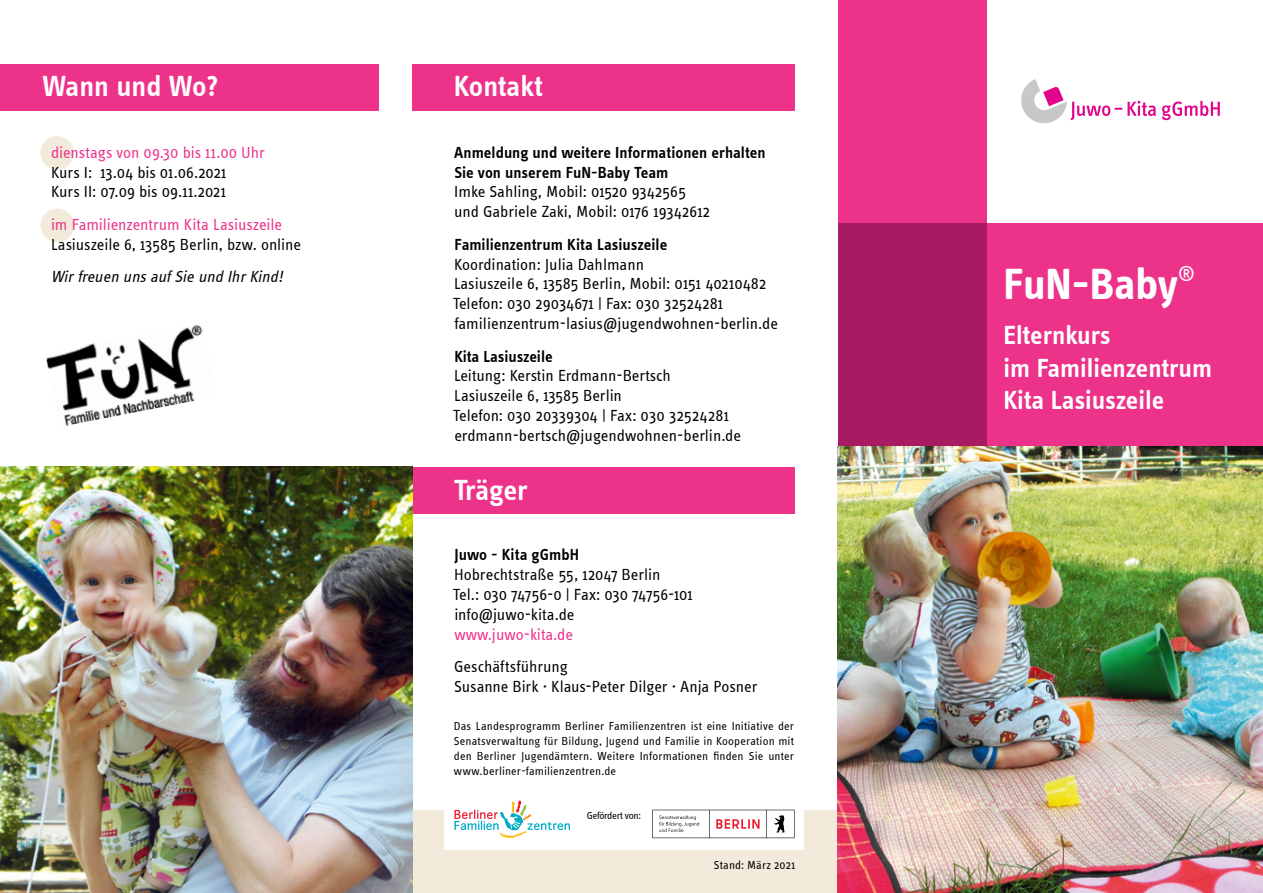
<style>
.page{position:relative;width:1263px;height:893px;background:#fff}
.page>*{position:absolute;margin:0;border:0;box-sizing:border-box;transform-origin:0 0}
.t1{font:700 45px "Info Text";letter-spacing:-.01em;color:#fff}
.t2{font:600 30px "Info Text";letter-spacing:-.005em;color:#fff}
.t3{font:600 27px/32.4px "Info Text";letter-spacing:-.005em;color:#fff}
.t4{font:16.5px/19.8px "Info Text";color:#000}
.t5{font:600 16.5px/19.8px "Info Text";color:#000}
.t6{font:16.5px "Info Text";letter-spacing:-.005em;color:#ed328a}
.t7{font:italic 16.5px "Info Text";color:#000}
.t8{font:12px/15.1px "Info Text";letter-spacing:.01em;color:#000;text-align:justify}
.t9{font:10.5px "Info Text";letter-spacing:-.03em;color:#000}
</style>
<div class="page">
<div style="left:40px;top:136px;width:34px;height:34px;background:#f2eada;border-radius:50%"></div>
<div style="left:40px;top:209px;width:34px;height:33px;background:#f2eada;border-radius:50%"></div>
<div style="left:0;top:64px;width:378px;height:47px;background:#ed328a"></div>
<div style="left:412px;top:810px;width:426px;height:83px;background:#f2eada"></div>
<div style="left:412px;top:64px;width:383px;height:47px;background:#ed328a"></div>
<svg style="left:1021px;top:79px;width:199px;height:44px"></svg>
<div style="left:838px;top:0;width:148px;height:223px;background:#ed328a"></div>
<div style="left:444px;top:725px;width:360px;height:125px;background:#fff"></div>
<svg style="left:454px;top:801px;width:116px;height:37px"></svg>
<svg style="left:652px;top:810px;width:142px;height:28px"></svg>
<div style="left:978px;top:223px;width:285px;height:226px;background:#ed328a"></div>
<div style="left:838px;top:223px;width:148px;height:223px;background:#a81b62"></div>
<div style="left:412px;top:467px;width:383px;height:47px;background:#ed328a"></div>
<img style="left:46px;top:324px;width:158px;height:102px">
<img style="left:838px;top:446px;width:425px;height:447px">
<img style="left:0;top:467px;width:412px;height:426px">
<h2 class="t2" style="left:43px;top:69px;width:177px">Wann und Wo?</h2>
<p class="t6" style="left:51px;top:144px;width:215px">dienstags von 09.30 bis 11.00 Uhr</p>
<p class="t4" style="left:51px;top:162px;width:177px">Kurs I: 13.04 bis 01.06.2021<br>Kurs II: 07.09 bis 09.11.2021</p>
<p class="t6" style="left:51px;top:216px;width:233px">im Familienzentrum Kita Lasiuszeile</p>
<p class="t4" style="left:51px;top:234px;width:251px">Lasiuszeile 6, 13585 Berlin, bzw. online</p>
<p class="t7" style="left:51px;top:268px;width:237px">Wirfreuen uns auf Sie und IhrKind!</p>
<h2 class="t2" style="left:454px;top:69px;width:90px">Kontakt</h2>
<p class="t5" style="left:454px;top:142px;width:313px">Anmeldung und weitere Informationen erhalten<br>Sie von unserem FuN-Baby Team</p>
<p class="t4" style="left:454px;top:182px;width:257px">Imke Sahling, Mobil: 01520 9342565 und Gabriele Zaki, Mobil: 0176 19342612</p>
<p class="t5" style="left:454px;top:234px;width:214px">Familienzentrum Kita Lasiuszeile</p>
<p class="t4" style="left:453px;top:254px;width:327px">Koordination: Julia Dahlmann<br>Lasiuszeile 6, 13585 Berlin, Mobil: 0151 40210482<br>Telefon: 030 29034671 | Fax: 030 32524281 familienzentrum-lasius@jugendwohnen-berlin.de</p>
<p class="t5" style="left:454px;top:346px;width:100px">Kita Lasiuszeile</p>
<p class="t4" style="left:453px;top:366px;width:290px">Leitung: Kerstin Erdmann-Bertsch Lasiuszeile 6, 13585 Berlin<br>Telefon: 030 20339304 | Fax: 030 32524281 erdmann-bertsch@jugendwohnen-berlin.de</p>
<h2 class="t2" style="left:454px;top:473px;width:76px">Träger</h2>
<p class="t5" style="left:454px;top:545px;width:126px">Juwo - Kita gGmbH</p>
<p class="t4" style="left:453px;top:565px;width:242px">Hobrechtstraße 55, 12047 Berlin<br>Tel.: 030 74756-0 | Fax: 030 74756-101 info@juwo-kita.de</p>
<p class="t6" style="left:454px;top:625px;width:120px">www.juwo-kita.de</p>
<p class="t4" style="left:454px;top:657px;width:305px">Geschäftsführung<br>Susanne Birk · Klaus-Peter Dilger · Anja Posner</p>
<p class="t8" style="left:454px;top:718px;width:342px">Das Landesprogramm Berliner Familienzentren ist eine Initiative der Senatsverwaltung für Bildung, Jugend und Familie in Kooperation mit den Berliner Jugendämtern. Weitere Informationen finden Sie unter www.berliner-familienzentren.de</p>
<p class="t9" style="left:587px;top:809px;width:56px">Gefördert von:</p>
<p class="t8" style="left:714px;top:857px;width:83px">Stand: März 2021</p>
<h1 class="t1" style="left:1003px;top:258px;width:193px">FuN-Baby<sup>®</sup></h1>
<h3 class="t3" style="left:1003px;top:319px;width:210px">Elternkurs<br>im Familienzentrum<br>Kita Lasiuszeile</h3>
</div>
